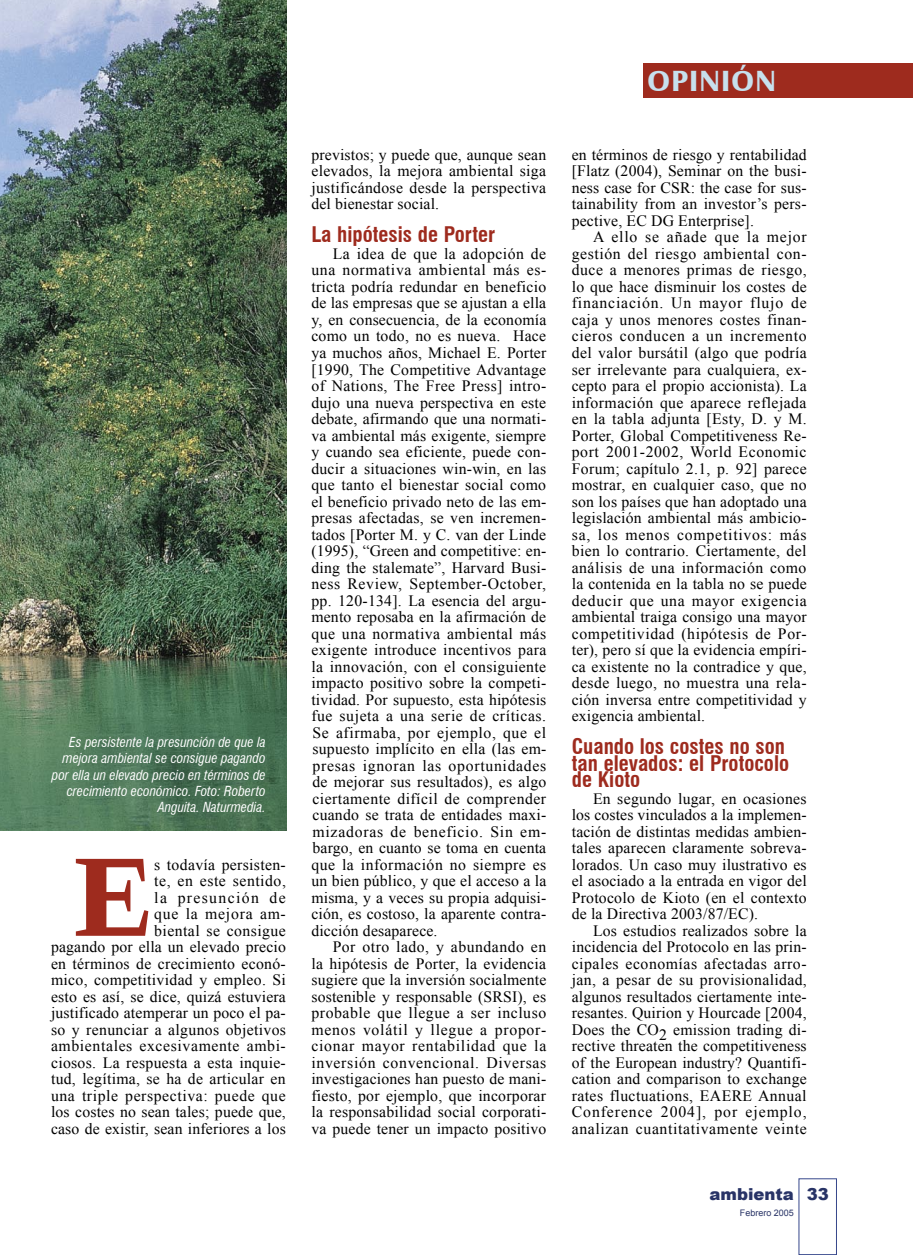
<style>
.page{position:relative;width:913px;height:1255px;background:#fff}
.page>*{position:absolute;margin:0;border:0;box-sizing:border-box;transform-origin:0 0}
.Texto_general-OK{font:900 110.85px "Kuenstler 480 BT";color:#9e2b1e}
.t1{font:700 30px "Castle T";letter-spacing:.04em;color:#c7e0ed}
.Ladillo{font:700 condensed 21px/16.5px "Swiss 721 BT";color:#9e2b1e}
.t2{font:900 16.5px "Arial";color:#283366}
.Texto_general-OK-2{font:15.75px/16.5px "Times New Roman";letter-spacing:.015em;color:#000;text-align:justify}
.Pié_de_foto{font:italic condensed 13.5px/16.2px "Swiss 721 BT";color:#fff;text-align:right}
.t3{font:9px "Arial";color:#283366}
</style>
<div class="page">
<div style="left:799px;top:1178px;width:38px;height:76px;border:1px solid #36478b"></div>
<div style="left:643px;top:64px;width:270px;height:34px;background:#9e2b1e"></div>
<img style="left:0;top:0;width:286px;height:830px">
<p class="Pié_de_foto" style="left:52px;top:734px;width:215px">Es persistente la presunción de que la mejora ambiental se consigue pagando por ella un elevado precio en términos de crecimiento económico. Foto: Roberto Anguita. Naturmedia.</p>
<p class="Texto_general-OK" style="left:72px;top:829px;width:82px">E</p>
<p class="Texto_general-OK-2" style="left:51px;top:856px;width:236px;text-align:right">s todavía persisten-<br>te, en este sentido,<br>la presunción de<br>que la mejora am-<br>biental se consigue<br>pagando por ella un elevado precio en términos de crecimiento econó&shy;mico, competitividad y empleo. Si esto es así, se dice, quizá estuviera justificado atemperar un poco el pa&shy;so y renunciar a algunos objetivos ambientales excesivamente ambi&shy;ciosos. La respuesta a esta inquie&shy;tud, legítima, se ha de articular en una triple perspectiva: puede que los costes no sean tales; puede que, caso de existir, sean inferiores a los</p>
<p class="Texto_general-OK-2" style="left:311px;top:146px;width:236px">previstos; y puede que, aunque sean elevados, la mejora ambiental siga justificándose desde la perspectiva del bienestar social.</p>
<p class="Ladillo" style="left:311px;top:226px;width:185px">La hipótesis de Porter</p>
<p class="Texto_general-OK-2" style="left:311px;top:245px;width:236px;text-indent:21px">La idea de que la adopción de una normativa ambiental más es&shy;tricta podría redundar en beneficio de las empresas que se ajustan a ella y, en consecuencia, de la economía como un todo, no es nueva. Hace ya muchos años, Michael E. Porter [1990, The Competitive Advantage of Nations, The Free Press] intro&shy;dujo una nueva perspectiva en este debate, afirmando que una normati&shy;va ambiental más exigente, siempre y cuando sea eficiente, puede con&shy;ducir a situaciones win-win, en las que tanto el bienestar social como el beneficio privado neto de las em&shy;presas afectadas, se ven incremen&shy;tados [Porter M. y C. van der Linde (1995), “Green and competitive: en&shy;ding the stalemate”, Harvard Busi&shy;ness Review, September-October, pp. 120-134]. La esencia del argu&shy;mento reposaba en la afirmación de que una normativa ambiental más exigente introduce incentivos para la innovación, con el consiguiente impacto positivo sobre la competi&shy;tividad. Por supuesto, esta hipótesis fue sujeta a una serie de críticas.<br>Se afirmaba, por ejemplo, que el supuesto implícito en ella (las em&shy;presas ignoran las oportunidades de mejorar sus resultados), es algo ciertamente difícil de comprender cuando se trata de entidades maxi&shy;mizadoras de beneficio. Sin em&shy;bargo, en cuanto se toma en cuenta que la información no siempre es un bien público, y que el acceso a la misma, y a veces su propia adquisi&shy;ción, es costoso, la aparente contra&shy;dicción desaparece.</p>
<p class="Texto_general-OK-2" style="left:311px;top:938px;width:236px;text-indent:21px">Por otro lado, y abundando en la hipótesis de Porter, la evidencia sugiere que la inversión socialmente sostenible y responsable (SRSI), es probable que llegue a ser incluso menos volátil y llegue a propor&shy;cionar mayor rentabilidad que la inversión convencional. Diversas investigaciones han puesto de mani&shy;fiesto, por ejemplo, que incorporar la responsabilidad social corporati&shy;va puede tener un impacto positivo</p>
<p class="t1" style="left:648px;top:64px;width:130px">OPINIÓN</p>
<p class="Texto_general-OK-2" style="left:572px;top:146px;width:236px">en términos de riesgo y rentabilidad [Flatz (2004), Seminar on the busi&shy;ness case for CSR: the case for sus&shy;tainability from an investor’s pers&shy;pective, EC DG Enterprise].</p>
<p class="Texto_general-OK-2" style="left:572px;top:229px;width:236px;text-indent:21px">A ello se añade que la mejor gestión del riesgo ambiental con&shy;duce a menores primas de riesgo, lo que hace disminuir los costes de financiación. Un mayor flujo de caja y unos menores costes finan&shy;cieros conducen a un incremento del valor bursátil (algo que podría ser irrelevante para cualquiera, ex&shy;cepto para el propio accionista). La información que aparece reflejada en la tabla adjunta [Esty, D. y M.<br>Porter, Global Competitiveness Re&shy;port 2001-2002, World Economic Forum; capítulo 2.1, p. 92] parece mostrar, en cualquier caso, que no son los países que han adoptado una legislación ambiental más ambicio&shy;sa, los menos competitivos: más bien lo contrario. Ciertamente, del análisis de una información como la contenida en la tabla no se puede deducir que una mayor exigencia ambiental traiga consigo una mayor competitividad (hipótesis de Por&shy;ter), pero sí que la evidencia empíri&shy;ca existente no la contradice y que, desde luego, no muestra una rela&shy;ción inversa entre competitividad y exigencia ambiental.</p>
<p class="Ladillo" style="left:572px;top:738px;width:219px">Cuando los costes no son tan elevados: el Protocolo de Kioto</p>
<p class="Texto_general-OK-2" style="left:572px;top:790px;width:236px;text-indent:21px">En segundo lugar, en ocasiones los costes vinculados a la implemen&shy;tación de distintas medidas ambien&shy;tales aparecen claramente sobreva&shy;lorados. Un caso muy ilustrativo es el asociado a la entrada en vigor del Protocolo de Kioto (en el contexto de la Directiva 2003/87/EC).</p>
<p class="Texto_general-OK-2" style="left:572px;top:922px;width:236px;text-indent:21px">Los estudios realizados sobre la incidencia del Protocolo en las prin&shy;cipales economías afectadas arro&shy;jan, a pesar de su provisionalidad, algunos resultados ciertamente inte&shy;resantes. Quirion y Hourcade [2004, Does the CO2 emission trading di&shy;rective threaten the competitiveness of the European industry? Quantifi&shy;cation and comparison to exchange rates fluctuations, EAERE Annual Conference 2004], por ejemplo, analizan cuantitativamente veinte</p>
<p class="t2" style="left:709px;top:1181px;width:86px">ambienta</p>
<p class="t3" style="left:740px;top:1207px;width:56px">Febrero 2005</p>
<p class="t2" style="left:807px;top:1181px;width:24px">33</p>
</div>
